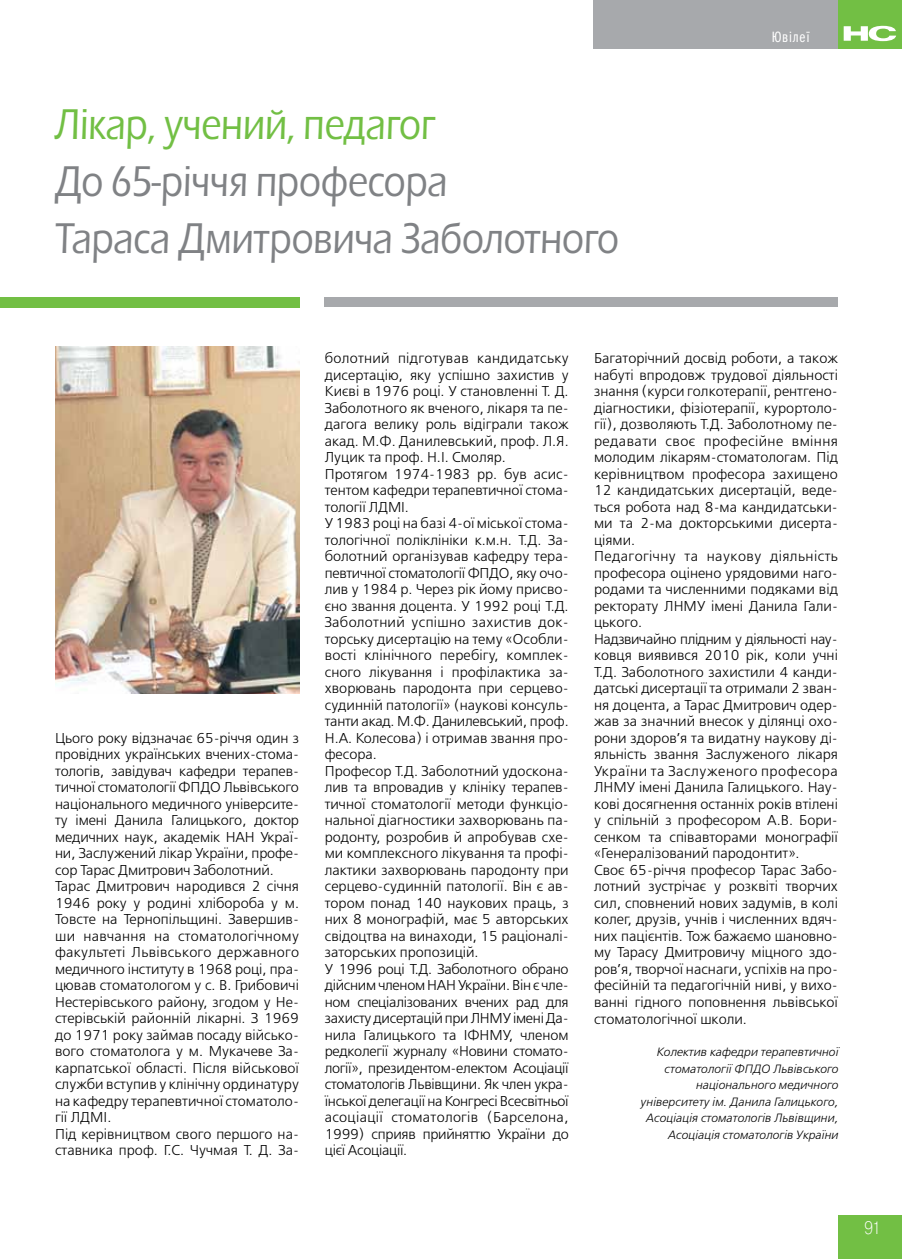
<style>
.page{position:relative;width:902px;height:1259px;background:#fff}
.page>*{position:absolute;margin:0;border:0;box-sizing:border-box;transform-origin:0 0}
.t1{font:700 42.45px/57.3px "Eras Light ITC";color:#808285;scale:.83 1}
.t2{font:700 42.45px "Eras Light ITC";color:#72bf44;scale:.83 1}
.t3{font:200 18px "Pragmatica";color:#fff;scale:.9 1}
.t4{font:15px "Franklin Gothic Book Cmp ITC";letter-spacing:.05em;color:#fff}
.t5{font:300 14.25px/16.5px "Free Set";color:#000}
.t6{font:italic 300 12px/16.5px "Free Set";color:#000;text-align:right}
</style>
<div class="page">
<div style="left:838px;top:1215px;width:63px;height:44px;background:#72bf44"></div>
<div style="left:593px;top:0;width:288px;height:48px;background:#a7a9ac"></div>
<div style="left:838px;top:0;width:63px;height:48px;background:#72bf44"></div>
<svg style="left:843px;top:25px;width:53px;height:16px"></svg>
<div style="left:0;top:297px;width:299px;height:10px;background:#72bf44"></div>
<div style="left:324px;top:297px;width:513px;height:10px;background:#a7a9ac"></div>
<img style="left:55px;top:346px;width:244px;height:347px">
<h1 class="t2" style="left:55px;top:99px;width:459px">Лікар, учений, педагог</h1>
<h1 class="t1" style="left:55px;top:153px;width:680px">До 65-річчя професора<br>Тараса Дмитровича Заболотного</h1>
<p class="t4" style="left:771px;top:29px;width:40px">Ювілеї</p>
<p class="t5" style="left:55px;top:730px;width:245px">Цього року відзначає 65-річчя один з провідних українських вчених-стома&shy;тологів, завідувач кафедри терапев&shy;тичної стоматології ФПДО Львівського національного медичного університе&shy;ту імені Данила Галицького, доктор медичних наук, академік НАН Украї&shy;ни, Заслужений лікар України, профе&shy;сор Тарас Дмитрович Заболотний.<br>Тарас Дмитрович народився 2 січня 1946 року у родині хлібороба у м.<br>Товсте на Тернопільщині. Завершив&shy;ши навчання на стоматологічному факультеті Львівського державного медичного інституту в 1968 році, пра&shy;цював стоматологом у с. В. Грибовичі Нестерівського району, згодом у Не&shy;стерівській районній лікарні. З 1969 до 1971 року займав посаду військо&shy;вого стоматолога у м. Мукачеве За&shy;карпатської області. Після військової служби вступив у клінічну ординатуру на кафедру терапевтичної стоматоло&shy;гії ЛДМІ.<br>Під керівництвом свого першого на&shy;ставника проф. Г.С. Чучмая Т. Д. За-</p>
<p class="t5" style="left:325px;top:350px;width:245px">болотний підготував кандидатську дисертацію, яку успішно захистив у Києві в 1976 році. У становленні Т. Д.<br>Заболотного як вченого, лікаря та пе&shy;дагога велику роль відіграли також акад. М.Ф. Данилевський, проф. Л.Я.<br>Луцик та проф. Н.І. Смоляр.<br>Протягом 1974-1983 рр. був асис&shy;тентом кафедри терапевтичної стома&shy;тології ЛДМІ.<br>У 1983 році на базі 4-ої міської стома&shy;тологічної поліклініки к.м.н. Т.Д. За&shy;болотний організував кафедру тера&shy;певтичної стоматології ФПДО, яку очо&shy;лив у 1984 р. Через рік йому присво&shy;єно звання доцента. У 1992 році Т.Д.<br>Заболотний успішно захистив док&shy;торську дисертацію на тему «Особли&shy;вості клінічного перебігу, комплек&shy;сного лікування і профілактика за&shy;хворювань пародонта при серцево&shy;судинній патології» (наукові консуль&shy;танти акад. М.Ф. Данилевський, проф.<br>Н.А. Колесова) і отримав звання про&shy;фесора.<br>Професор Т.Д. Заболотний удоскона&shy;лив та впровадив у клініку терапев&shy;тичної стоматології методи функціо&shy;нальної діагностики захворювань па&shy;родонту, розробив й апробував схе&shy;ми комплексного лікування та профі&shy;лактики захворювань пародонту при серцево-судинній патології. Він є ав&shy;тором понад 140 наукових праць, з них 8 монографій, має 5 авторських свідоцтва на винаходи, 15 раціоналі&shy;заторських пропозицій.<br>У 1996 році Т.Д. Заболотного обрано дійсним членом НАН України. Він є чле&shy;ном спеціалізованих вчених рад для захисту дисертацій при ЛНМУ імені Да&shy;нила Галицького та ІФНМУ, членом редколегії журналу «Новини стомато&shy;логії», президентом-електом Асоціації стоматологів Львівщини. Як член укра&shy;їнської делегації на Конгресі Всесвітньої асоціації стоматологів (Барселона, 1999) сприяв прийняттю України до цієї Асоціації.</p>
<p class="t5" style="left:594px;top:350px;width:245px">Багаторічний досвід роботи, а також набуті впродовж трудової діяльності знання (курси голкотерапії, рентгено&shy;діагностики, фізіотерапії, курортоло&shy;гії), дозволяють Т.Д. Заболотному пе&shy;редавати своє професійне вміння молодим лікарям-стоматологам. Під керівництвом професора захищено 12 кандидатських дисертацій, веде&shy;ться робота над 8-ма кандидатськи&shy;ми та 2-ма докторськими дисерта&shy;ціями.<br>Педагогічну та наукову діяльність професора оцінено урядовими наго&shy;родами та численними подяками від ректорату ЛНМУ імені Данила Гали&shy;цького.<br>Надзвичайно плідним у діяльності нау&shy;ковця виявився 2010 рік, коли учні Т.Д. Заболотного захистили 4 канди&shy;датські дисертації та отримали 2 зван&shy;ня доцента, а Тарас Дмитрович одер&shy;жав за значний внесок у ділянці охо&shy;рони здоров’я та видатну наукову ді&shy;яльність звання Заслуженого лікаря України та Заслуженого професора ЛНМУ імені Данила Галицького. Нау&shy;кові досягнення останніх років втілені у спільній з професором А.В. Бори&shy;сенком та співавторами монографії «Генералізований пародонтит».<br>Своє 65-річчя професор Тарас Забо&shy;лотний зустрічає у розквіті творчих сил, сповнений нових задумів, в колі колег, друзів, учнів і численних вдяч&shy;них пацієнтів. Тож бажаємо шановно&shy;му Тарасу Дмитровичу міцного здо&shy;ров’я, творчої наснаги, успіхів на про&shy;фесійній та педагогічній ниві, у вихо&shy;ванні гідного поповнення львівської стоматологічної школи.</p>
<p class="t6" style="left:640px;top:1044px;width:199px">Колектив кафедри терапевтичної стоматології ФПДО Львівського національного медичного університету ім. Данила Галицького, Асоціація стоматологів Львівщини, Асоціація стоматологів України</p>
<p class="t3" style="left:864px;top:1216px;width:20px">91</p>
</div>
